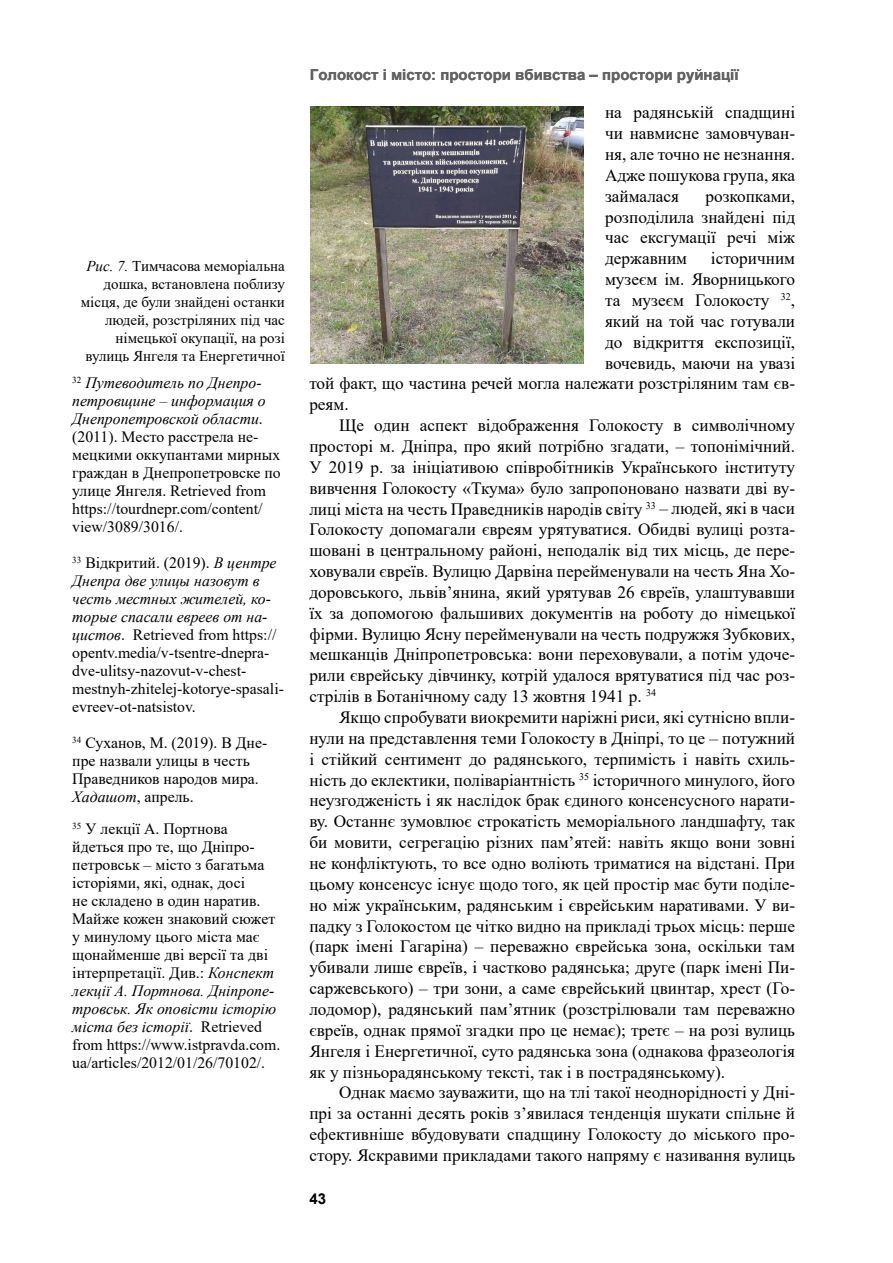
<style>
.page{position:relative;width:893px;height:1263px;background:#fff}
.page>*{position:absolute;margin:0;border:0;box-sizing:border-box;transform-origin:0 0}
.t1{font:17.25px/20.9px "Times New Roman";color:#000;text-align:justify}
.t2{font:15.75px/18px "Times New Roman";color:#000}
.t3{font:15px/18px "Times New Roman";color:#000;text-align:right}
.t4{font:700 15px "Arial";color:#646363}
.t5{font:700 15px "Arial";color:#000}
.s1{font-style:italic}
</style>
<div class="page">
<img style="left:310px;top:106px;width:274px;height:257px">
<p class="t3" style="left:81px;top:256px;width:206px"><span class="s1">Рис. 7.</span> Тимчасова меморіальна дошка, встановлена поблизу місця, де були знайдені останки людей, розстріляних під час німецької окупації, на розі вулиць Янгеля та Енергетичної</p>
<p class="t2" style="left:72px;top:374px;width:210px"><sup>32</sup> <span class="s1">Путеводитель по Днепро&shy;петровщине – информация о<br>Днепропетровской области</span>. (2011). Место расстрела не&shy;мецкими оккупантами мирных граждан в Днепропетровске по улице Янгеля. Retrieved from https://tourdnepr.com/content/ view/3089/3016/.</p>
<p class="t2" style="left:72px;top:554px;width:213px"><sup>33</sup> Відкритий. (2019). <span class="s1">В центре<br>Днепра две улицы назовут в честь местных жителей, ко&shy;торые спасали евреев от на&shy;цистов</span>. Retrieved from https:// opentv.media/v-tsentre-dnepra&shy;dve-ulitsy-nazovut-v-chest&shy;mestnyh-zhitelej-kotorye-spasali&shy;evreev-ot-natsistov.</p>
<p class="t2" style="left:72px;top:734px;width:196px"><sup>34</sup> Суханов, М. (2019). В Дне&shy;пре назвали улицы в честь<br>Праведников народов мира.<br><span class="s1">Хадашот</span>, апрель.</p>
<p class="t2" style="left:72px;top:819px;width:210px"><sup>35</sup> У лекції А. Портнова йдеться про те, що Дніпро&shy;петровськ – місто з багатьма історіями, які, однак, досі<br>не складено в один наратив.<br>Майже кожен знаковий сюжет у минулому цього міста має щонайменше дві версії та дві інтерпретації. Див.: <span class="s1">Конспект лекції А. Портнова. Дніпропе&shy;тровськ. Як оповісти історію міста без історії</span>. Retrieved from https://www.istpravda.com. ua/articles/2012/01/26/70102/.</p>
<p class="t4" style="left:310px;top:64px;width:430px">Голокост і місто: простори вбивства – простори руйнації</p>
<p class="t1" style="left:605px;top:102px;width:192px">на радянській спадщині чи навмисне замовчуван&shy;ня, але точно не незнання.<br>Адже пошукова група, яка займалася</p>
<p class="t1" style="left:605px;top:185px;width:192px;text-indent:100px">розкопками, розподілила знайдені під час ексгумації речі між державним</p>
<p class="t1" style="left:711px;top:247px;width:86px">історичним</p>
<p class="t1" style="left:605px;top:268px;width:192px">музеєм ім. Яворницького</p>
<p class="t1" style="left:605px;top:289px;width:192px">та музеєм Голокосту <sup>32</sup>,</p>
<p class="t1" style="left:605px;top:310px;width:192px">який на той час готували</p>
<p class="t1" style="left:605px;top:331px;width:192px">до відкриття експозиції,</p>
<p class="t1" style="left:605px;top:352px;width:192px">вочевидь, маючи на увазі</p>
<p class="t1" style="left:309px;top:373px;width:487px">той факт, що частина речей могла належати розстріляним там єв-</p>
<p class="t1" style="left:309px;top:393px;width:41px">реям.</p>
<p class="t1" style="left:339px;top:414px;width:458px">Ще один аспект відображення Голокосту в символічному</p>
<p class="t1" style="left:309px;top:435px;width:487px">просторі м. Дніпра, про який потрібно згадати, – топонімічний.</p>
<p class="t1" style="left:309px;top:456px;width:487px">У 2019 р. за ініціативою співробітників Українського інституту</p>
<p class="t1" style="left:309px;top:477px;width:487px">вивчення Голокосту «Ткума» було запропоновано назвати дві ву-</p>
<p class="t1" style="left:309px;top:498px;width:487px">лиці міста на честь Праведників народів світу <sup>33</sup> – людей, які в часи</p>
<p class="t1" style="left:309px;top:519px;width:487px">Голокосту допомагали євреям урятуватися. Обидві вулиці розта-</p>
<p class="t1" style="left:309px;top:539px;width:487px">шовані в центральному районі, неподалік від тих місць, де пере-</p>
<p class="t1" style="left:309px;top:560px;width:487px">ховували євреїв. Вулицю Дарвіна перейменували на честь Яна Хо-</p>
<p class="t1" style="left:309px;top:581px;width:487px">доровського, львів’янина, який урятував 26 євреїв, улаштувавши</p>
<p class="t1" style="left:309px;top:602px;width:487px">їх за допомогою фальшивих документів на роботу до німецької</p>
<p class="t1" style="left:309px;top:623px;width:487px">фірми. Вулицю Ясну перейменували на честь подружжя Зубкових,</p>
<p class="t1" style="left:309px;top:644px;width:487px">мешканців Дніпропетровська: вони переховували, а потім удоче-</p>
<p class="t1" style="left:309px;top:665px;width:487px">рили єврейську дівчинку, котрій удалося врятуватися під час роз-</p>
<p class="t1" style="left:309px;top:685px;width:348px">стрілів в Ботанічному саду 13 жовтня 1941 р. <sup>34</sup></p>
<p class="t1" style="left:339px;top:706px;width:458px">Якщо спробувати виокремити наріжні риси, які сутнісно впли-</p>
<p class="t1" style="left:309px;top:727px;width:487px">нули на представлення теми Голокосту в Дніпрі, то це – потужний</p>
<p class="t1" style="left:309px;top:748px;width:487px">і стійкий сентимент до радянського, терпимість і навіть схиль-</p>
<p class="t1" style="left:309px;top:769px;width:487px">ність до еклектики, поліваріантність <sup>35</sup> історичного минулого, його</p>
<p class="t1" style="left:309px;top:790px;width:487px">неузгодженість і як наслідок брак єдиного консенсусного нарати-</p>
<p class="t1" style="left:309px;top:810px;width:487px">ву. Останнє зумовлює строкатість меморіального ландшафту, так</p>
<p class="t1" style="left:309px;top:831px;width:487px">би мовити, сегрегацію різних пам’ятей: навіть якщо вони зовні</p>
<p class="t1" style="left:309px;top:852px;width:487px">не конфліктують, то все одно воліють триматися на відстані. При</p>
<p class="t1" style="left:309px;top:873px;width:487px">цьому консенсус існує щодо того, як цей простір має бути поділе-</p>
<p class="t1" style="left:309px;top:894px;width:487px">но між українським, радянським і єврейським наративами. У ви-</p>
<p class="t1" style="left:309px;top:915px;width:487px">падку з Голокостом це чітко видно на прикладі трьох місць: перше</p>
<p class="t1" style="left:309px;top:936px;width:487px">(парк імені Гагаріна) – переважно єврейська зона, оскільки там</p>
<p class="t1" style="left:309px;top:956px;width:487px">убивали лише євреїв, і частково радянська; друге (парк імені Пи-</p>
<p class="t1" style="left:309px;top:977px;width:487px">саржевського) – три зони, а саме єврейський цвинтар, хрест (Го-</p>
<p class="t1" style="left:309px;top:998px;width:487px">лодомор), радянський пам’ятник (розстрілювали там переважно</p>
<p class="t1" style="left:309px;top:1019px;width:487px">євреїв, однак прямої згадки про це немає); третє – на розі вулиць</p>
<p class="t1" style="left:309px;top:1040px;width:487px">Янгеля і Енергетичної, суто радянська зона (однакова фразеологія</p>
<p class="t1" style="left:309px;top:1061px;width:417px">як у пізньорадянському тексті, так і в пострадянському).</p>
<p class="t1" style="left:339px;top:1082px;width:458px">Однак маємо зауважити, що на тлі такої неоднорідності у Дні-</p>
<p class="t1" style="left:309px;top:1102px;width:487px">прі за останні десять років з’явилася тенденція шукати спільне й</p>
<p class="t1" style="left:309px;top:1123px;width:487px">ефективніше вбудовувати спадщину Голокосту до міського про-</p>
<p class="t1" style="left:309px;top:1144px;width:487px">стору. Яскравими прикладами такого напряму є називання вулиць</p>
<p class="t5" style="left:309px;top:1188px;width:18px">43</p>
</div>
